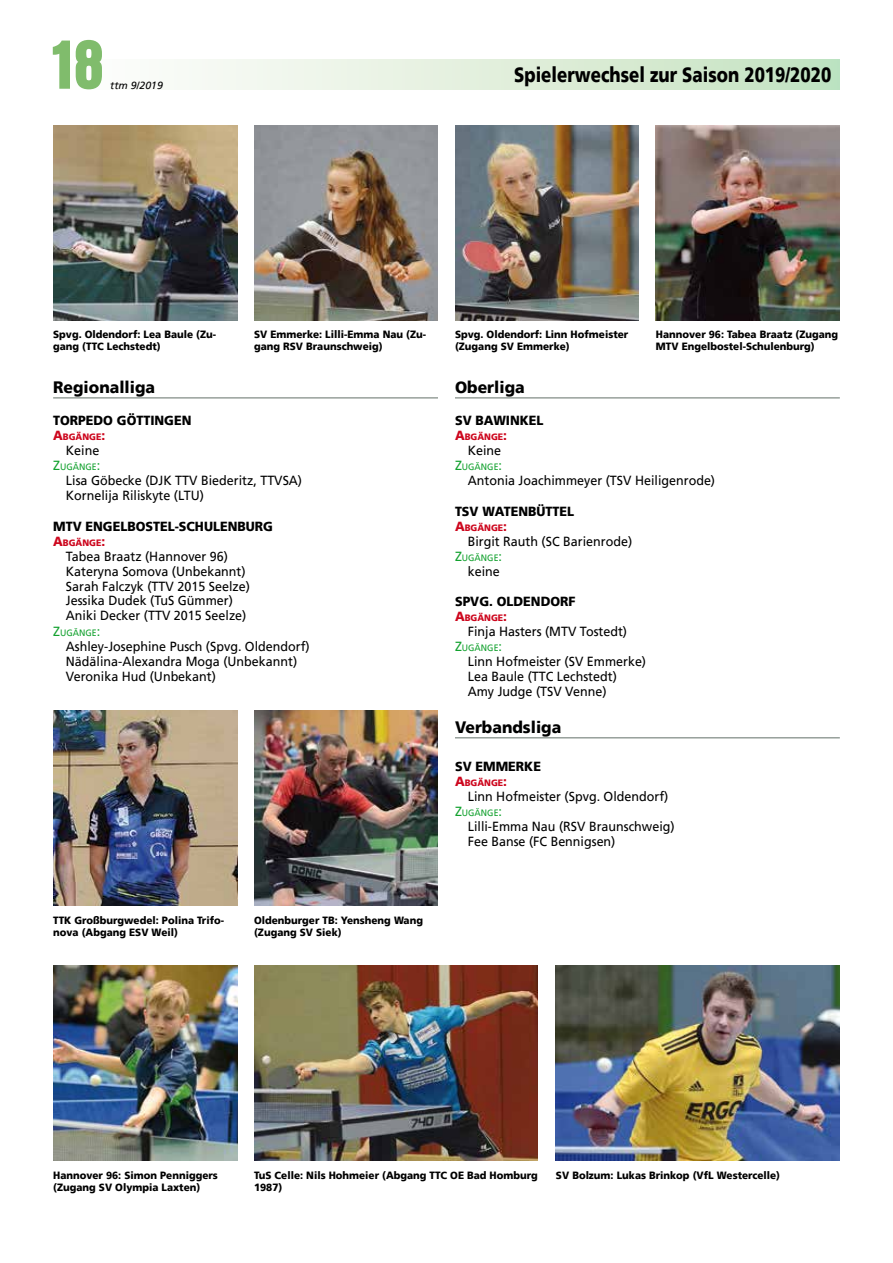
<style>
.page{position:relative;width:893px;height:1263px;background:#fff}
.page>*{position:absolute;margin:0;border:0;box-sizing:border-box;transform-origin:0 0}
.t1{font:700 condensed 72px "Aurora BT";color:#80bc6c}
.t2{font:900 21px "Frutiger";color:#000;scale:.8 1}
.t3{font:900 16.5px "Frutiger";color:#000;scale:.95 1}
.t4{font:13.2px/15px "Frutiger";color:#000;scale:.95 1}
.t5{font:900 13.2px "Frutiger";color:#000;scale:.95 1}
.t6{font:900 10.5px/12px "Frutiger";color:#000;scale:.95 1}
.t7{font:italic 10.5px "Frutiger";color:#000}
.t8{font:900 9.3px "Frutiger";color:#cd071e;scale:.95 1}
.t9{font:9.3px "Frutiger";color:#12a12e;scale:.95 1}
.s1{font-size:13.2px}
</style>
<div class="page">
<div style="left:53px;top:60px;width:787px;height:29px;background:linear-gradient(to right,#fff,#c4e2c0)"></div>
<hr style="left:53px;top:397px;width:385px;height:2px;background:#97a09b">
<hr style="left:455px;top:397px;width:385px;height:2px;background:#97a09b">
<hr style="left:455px;top:737px;width:385px;height:1px;background:#97a09b">
<img style="left:455px;top:125px;width:184px;height:195px">
<img style="left:53px;top:125px;width:184px;height:195px">
<img style="left:53px;top:965px;width:184px;height:195px">
<img style="left:53px;top:710px;width:184px;height:195px">
<img style="left:656px;top:125px;width:184px;height:195px">
<img style="left:556px;top:965px;width:284px;height:195px">
<img style="left:254px;top:125px;width:184px;height:195px">
<img style="left:254px;top:965px;width:284px;height:195px">
<img style="left:254px;top:710px;width:184px;height:195px">
<h1 class="t1" style="left:53px;top:23px;width:53px">18</h1>
<p class="t7" style="left:110px;top:79px;width:54px">ttm 9/2019</p>
<h2 class="t2" style="left:514px;top:62px;width:398px">Spielerwechsel zur Saison 2019/2020</h2>
<p class="t6" style="left:53px;top:329px;width:173px">Spvg. Oldendorf: Lea Baule (Zu&shy;gang (TTC Lechstedt)</p>
<p class="t6" style="left:254px;top:329px;width:183px">SV Emmerke: Lilli-Emma Nau (Zu&shy;gang RSV Braunschweig)</p>
<p class="t3" style="left:53px;top:377px;width:109px">Regionalliga</p>
<p class="t5" style="left:53px;top:413px;width:147px">TORPEDO GÖTTINGEN</p>
<p class="t8" style="left:53px;top:432px;width:56px"><span class="s1">A</span>BGÄNGE<span class="s1">:</span></p>
<p class="t4" style="left:66px;top:443px;width:37px">Keine</p>
<p class="t9" style="left:53px;top:462px;width:51px"><span class="s1">Z</span>UGÄNGE<span class="s1">:</span></p>
<p class="t4" style="left:66px;top:473px;width:250px">Lisa Göbecke (DJK TTV Biederitz, TTVSA)<br>Kornelija Riliskyte (LTU)</p>
<p class="t5" style="left:53px;top:518px;width:233px">MTV ENGELBOSTEL-SCHULENBURG</p>
<p class="t8" style="left:53px;top:537px;width:56px"><span class="s1">A</span>BGÄNGE<span class="s1">:</span></p>
<p class="t4" style="left:66px;top:548px;width:195px">Tabea Braatz (Hannover 96)<br>Kateryna Somova (Unbekannt)<br>Sarah Falczyk (TTV 2015 Seelze)<br>Jessika Dudek (TuS Gümmer)<br>Aniki Decker (TTV 2015 Seelze)</p>
<p class="t9" style="left:53px;top:627px;width:51px"><span class="s1">Z</span>UGÄNGE<span class="s1">:</span></p>
<p class="t4" style="left:66px;top:638px;width:258px">Ashley-Josephine Pusch (Spvg. Oldendorf)<br>Nädälina-Alexandra Moga (Unbekannt)<br>Veronika Hud (Unbekant)</p>
<p class="t6" style="left:53px;top:914px;width:181px">TTK Großburgwedel: Polina Trifo&shy;nova (Abgang ESV Weil)</p>
<p class="t6" style="left:254px;top:914px;width:179px">Oldenburger TB: Yensheng Wang (Zugang SV Siek)</p>
<p class="t6" style="left:455px;top:329px;width:184px">Spvg. Oldendorf: Linn Hofmeister (Zugang SV Emmerke)</p>
<p class="t6" style="left:656px;top:329px;width:193px">Hannover 96: Tabea Braatz (Zugang<br>MTV Engelbostel-Schulenburg)</p>
<p class="t3" style="left:455px;top:377px;width:75px">Oberliga</p>
<p class="t5" style="left:455px;top:413px;width:95px">SV BAWINKEL</p>
<p class="t8" style="left:455px;top:432px;width:56px"><span class="s1">A</span>BGÄNGE<span class="s1">:</span></p>
<p class="t4" style="left:468px;top:443px;width:37px">Keine</p>
<p class="t9" style="left:455px;top:462px;width:51px"><span class="s1">Z</span>UGÄNGE<span class="s1">:</span></p>
<p class="t4" style="left:468px;top:473px;width:262px">Antonia Joachimmeyer (TSV Heiligenrode)</p>
<p class="t5" style="left:455px;top:503px;width:127px">TSV WATENBÜTTEL</p>
<p class="t8" style="left:455px;top:522px;width:56px"><span class="s1">A</span>BGÄNGE<span class="s1">:</span></p>
<p class="t4" style="left:468px;top:533px;width:175px">Birgit Rauth (SC Barienrode)</p>
<p class="t9" style="left:455px;top:552px;width:51px"><span class="s1">Z</span>UGÄNGE<span class="s1">:</span></p>
<p class="t4" style="left:468px;top:563px;width:35px">keine</p>
<p class="t5" style="left:455px;top:593px;width:128px">SPVG. OLDENDORF</p>
<p class="t8" style="left:455px;top:612px;width:56px"><span class="s1">A</span>BGÄNGE<span class="s1">:</span></p>
<p class="t4" style="left:468px;top:623px;width:169px">Finja Hasters (MTV Tostedt)</p>
<p class="t9" style="left:455px;top:642px;width:51px"><span class="s1">Z</span>UGÄNGE<span class="s1">:</span></p>
<p class="t4" style="left:468px;top:653px;width:189px">Linn Hofmeister (SV Emmerke)<br>Lea Baule (TTC Lechstedt)<br>Amy Judge (TSV Venne)</p>
<p class="t3" style="left:455px;top:717px;width:113px">Verbandsliga</p>
<p class="t5" style="left:455px;top:758px;width:92px">SV EMMERKE</p>
<p class="t8" style="left:455px;top:777px;width:56px"><span class="s1">A</span>BGÄNGE<span class="s1">:</span></p>
<p class="t4" style="left:468px;top:788px;width:213px">Linn Hofmeister (Spvg. Oldendorf)</p>
<p class="t9" style="left:455px;top:807px;width:51px"><span class="s1">Z</span>UGÄNGE<span class="s1">:</span></p>
<p class="t4" style="left:468px;top:818px;width:219px">Lilli-Emma Nau (RSV Braunschweig)<br>Fee Banse (FC Bennigsen)</p>
<p class="t6" style="left:53px;top:1169px;width:175px">Hannover 96: Simon Penniggers (Zugang SV Olympia Laxten)</p>
<p class="t6" style="left:254px;top:1169px;width:300px">TuS Celle: Nils Hohmeier (Abgang TTC OE Bad Homburg<br>1987)</p>
<p class="t6" style="left:556px;top:1169px;width:237px">SV Bolzum: Lukas Brinkop (VfL Westercelle)</p>
</div>
